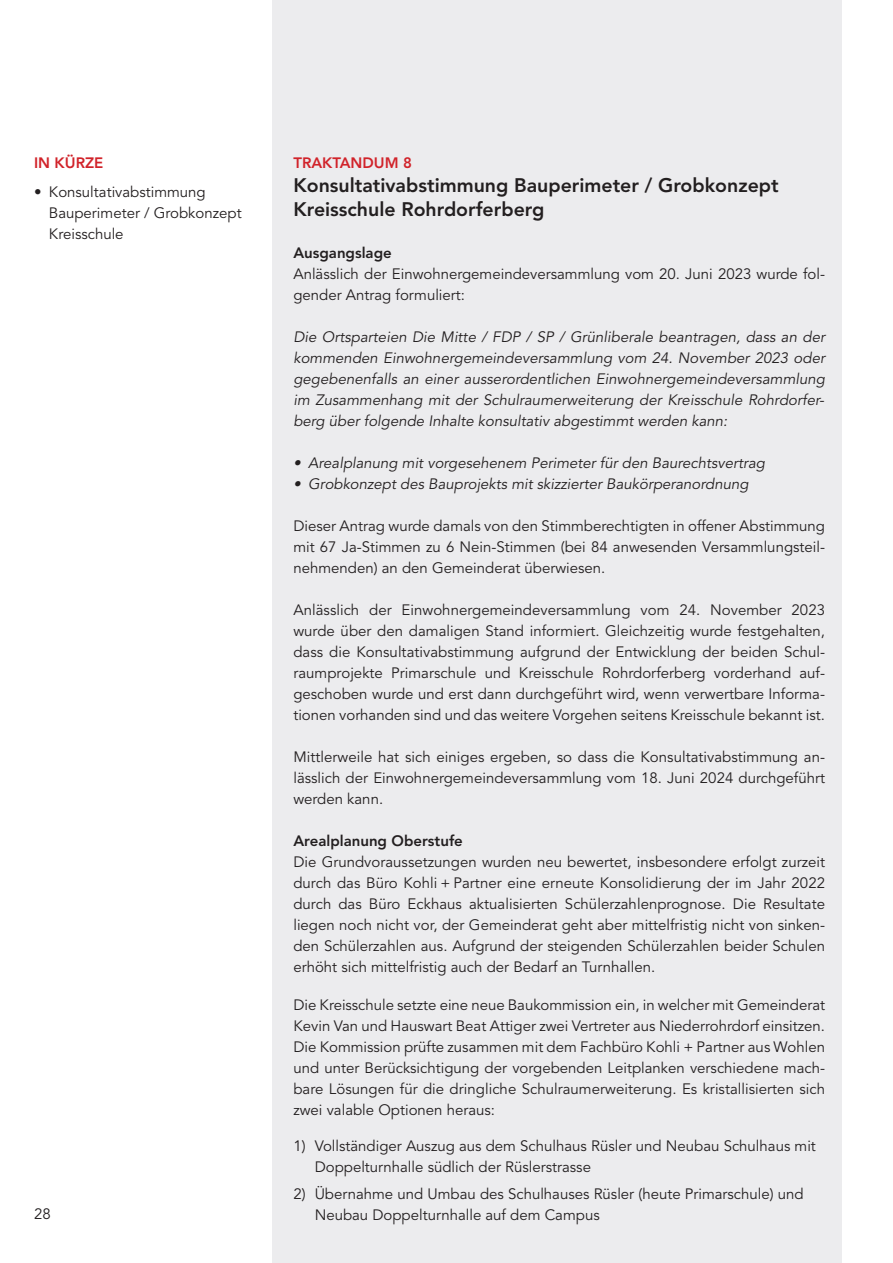
<style>
.page{position:relative;width:893px;height:1263px;background:#fff}
.page>*{position:absolute;margin:0;border:0;box-sizing:border-box;transform-origin:0 0}
.t1{font:800 19.5px/24px "Avenir";color:#231f20}
.t2{font:15px/21px "Avenir";color:#231f20;text-align:justify}
.t3{font:italic 15px/21px "Avenir";color:#231f20;text-align:justify}
.t4{font:800 15px "Avenir";color:#231f20}
.t5{font:800 15px "Avenir";color:#d1232a}
</style>
<div class="page">
<div style="left:272px;top:0;width:570px;height:1263px;background:#ececee"></div>
<p class="t5" style="left:34px;top:151px;width:71px">IN KÜRZE</p>
<p class="t2" style="left:49px;top:182px;width:194px;text-align:left;text-indent:-15px">• Konsultativabstimmung<br>Bauperimeter / Grobkonzept<br>Kreisschule</p>
<p class="t2" style="left:34px;top:1204px;width:18px">28</p>
<p class="t5" style="left:293px;top:151px;width:120px">TRAKTANDUM 8</p>
<h1 class="t1" style="left:293px;top:173px;width:487px">Konsultativabstimmung Bauperimeter / Grobkonzept<br>Kreisschule Rohrdorferberg</h1>
<p class="t4" style="left:293px;top:241px;width:100px">Ausgangslage</p>
<p class="t2" style="left:293px;top:264px;width:533px">Anlässlich der Einwohnergemeindeversammlung vom 20. Juni 2023 wurde fol&shy;gender Antrag formuliert:</p>
<p class="t3" style="left:293px;top:327px;width:533px">Die Ortsparteien Die Mitte / FDP / SP / Grünliberale beantragen, dass an der kommenden Einwohnergemeindeversammlung vom 24. November 2023 oder gegebenenfalls an einer ausserordentlichen Einwohnergemeindeversammlung im Zusammenhang mit der Schulraumerweiterung der Kreisschule Rohrdorfer&shy;berg über folgende Inhalte konsultativ abgestimmt werden kann:</p>
<p class="t3" style="left:293px;top:453px;width:473px">• Arealplanung mit vorgesehenem Perimeter für den Baurechtsvertrag</p>
<p class="t3" style="left:293px;top:474px;width:457px">• Grobkonzept des Bauprojekts mit skizzierter Baukörperanordnung</p>
<p class="t2" style="left:293px;top:516px;width:533px">Dieser Antrag wurde damals von den Stimmberechtigten in offener Abstimmung mit 67 Ja-Stimmen zu 6 Nein-Stimmen (bei 84 anwesenden Versammlungsteil&shy;nehmenden) an den Gemeinderat überwiesen.</p>
<p class="t2" style="left:293px;top:600px;width:533px">Anlässlich der Einwohnergemeindeversammlung vom 24. November 2023 wurde über den damaligen Stand informiert. Gleichzeitig wurde festgehalten, dass die Konsultativabstimmung aufgrund der Entwicklung der beiden Schul&shy;raumprojekte Primarschule und Kreisschule Rohrdorferberg vorderhand auf&shy;geschoben wurde und erst dann durchgeführt wird, wenn verwertbare Informa&shy;tionen vorhanden sind und das weitere Vorgehen seitens Kreisschule bekannt ist.</p>
<p class="t2" style="left:293px;top:747px;width:533px">Mittlerweile hat sich einiges ergeben, so dass die Konsultativabstimmung an&shy;lässlich der Einwohnergemeindeversammlung vom 18. Juni 2024 durchgeführt werden kann.</p>
<p class="t4" style="left:293px;top:829px;width:171px">Arealplanung Oberstufe</p>
<p class="t2" style="left:293px;top:852px;width:533px">Die Grundvoraussetzungen wurden neu bewertet, insbesondere erfolgt zurzeit durch das Büro Kohli + Partner eine erneute Konsolidierung der im Jahr 2022 durch das Büro Eckhaus aktualisierten Schülerzahlenprognose. Die Resultate liegen noch nicht vor, der Gemeinderat geht aber mittelfristig nicht von sinken&shy;den Schülerzahlen aus. Aufgrund der steigenden Schülerzahlen beider Schulen erhöht sich mittelfristig auch der Bedarf an Turnhallen.</p>
<p class="t2" style="left:293px;top:994px;width:533px">Die Kreisschule setzte eine neue Baukommission ein, in welcher mit Gemeinderat Kevin Van und Hauswart Beat Attiger zwei Vertreter aus Niederrohrdorf einsitzen.<br>Die Kommission prüfte zusammen mit dem Fachbüro Kohli + Partner aus Wohlen und unter Berücksichtigung der vorgebenden Leitplanken verschiedene mach&shy;bare Lösungen für die dringliche Schulraumerweiterung. Es kristallisierten sich zwei valable Optionen heraus:</p>
<p class="t2" style="left:315px;top:1135px;width:503px;text-indent:-21px">1) Vollständiger Auszug aus dem Schulhaus Rüsler und Neubau Schulhaus mit<br>Doppelturnhalle südlich der Rüslerstrasse</p>
<p class="t2" style="left:315px;top:1183px;width:491px;text-indent:-21px">2) Übernahme und Umbau des Schulhauses Rüsler (heute Primarschule) und<br>Neubau Doppelturnhalle auf dem Campus</p>
</div>
